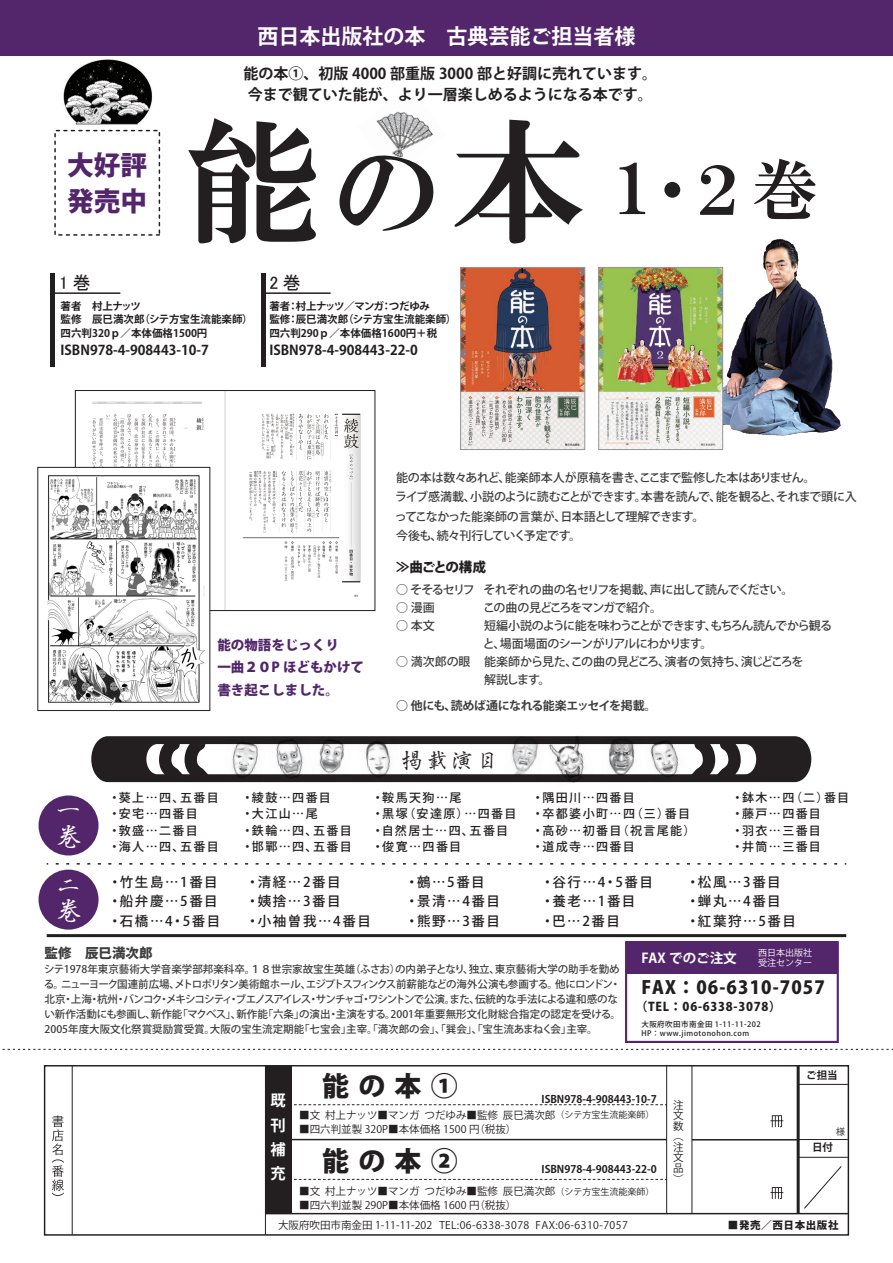
<style>
.page{position:relative;width:893px;height:1263px;background:#fff}
.page>*{position:absolute;margin:0;border:0;box-sizing:border-box;transform-origin:0 0}
.t1{font:67.5px "HG Mincho E";color:#231f20}
.t2{font:800 27px "Koz Go Pr 6 N";letter-spacing:.34em;color:#231f20}
.t3{font:800 26.7px/36px "Koz Go Pr 6 N";color:#53266c}
.t4{font:500 26.25px/26.2px "Ro Shino Std";color:#fff}
.t5{font:500 22.5px "Ro Shino Std";color:#231f20}
.t6{font:700 21px "Koz Go Pr 6 N";color:#fff}
.t7{font:800 18px "Koz Go Pr 6 N";letter-spacing:.06em;color:#231f20}
.t8{font:18px "MS UI Gothic";color:#231f20}
.t9{font:700 15.3px/24.5px "Koz Go Pr 6 N";color:#fff;text-align:justify}
.t10{font:700 15px/21px "Koz Go Pr 6 N";color:#231f20}
.t11{font:500 13.5px/19.5px "Koz Go Pr 6 N";letter-spacing:.12em;color:#231f20}
.t12{font:700 13.5px "Koz Go Pr 6 N";color:#231f20}
.t13{font:800 13.5px/22.5px "Koz Go Pr 6 N";color:#53266c}
.t14{font:700 13.5px "Koz Go Pr 6 N";color:#fff}
.t15{font:800 13.5px "Koz Go Pr 6 N";color:#3e3e3f}
.t16{font:800 13.5px "Koz Go Pr 6 N";letter-spacing:-.09em;color:#231f20}
.t17{font:500 12px/16.5px "Koz Go Pr 6 N";letter-spacing:.12em;color:#231f20}
.t18{font:500 12px/19.5px "Koz Go Pr 6 N";letter-spacing:-.05em;color:#3e3e3f}
.t19{font:500 12px/18px "Koz Go Pr 6 N";letter-spacing:-.07em;color:#3e3e3f}
.t20{font:500 12px/18px "Koz Go Pr 6 N";letter-spacing:-.01em;color:#3e3e3f}
.t21{font:700 12px "Koz Go Pr 6 N";letter-spacing:-.04em;color:#3e3e3f}
.t22{font:800 12px "Koz Go Pr 6 N";letter-spacing:.06em;color:#231f20}
.t23{font:500 12px "Koz Go Pr 6 N";letter-spacing:-.08em;color:#3e3e3f}
.t24{font:500 10.5px/15px "Koz Go Pr 6 N";color:#3e3e3f}
.t25{font:700 10.5px/13.5px "Koz Go Pr 6 N";color:#231f20}
.t26{font:10.5px/10.5px "Koz Go Pr 6 N";color:#231f20;text-align:justify}
.t27{font:10.5px "Koz Go Pr 6 N";letter-spacing:.04em;color:#231f20}
.t28{font:800 10.5px "Koz Go Pro";letter-spacing:.06em;color:#231f20}
.t29{font:9px/10.5px "Koz Go Pr 6 N";color:#fff}
.t30{font:9px "Koz Go Pr 6 N";color:#231f20}
.t31{font:500 7.5px/9px "Koz Go Pr 6 N";letter-spacing:.06em;color:#231f20}
.s1{font-size:136.5px}
.s2{font-size:108px}
.s3{font-size:9px}
.s4{font-family:"Koz Go Pro"}
</style>
<div class="page">
<img style="left:376px;top:111px;width:57px;height:47px">
<img style="left:62px;top:55px;width:90px;height:75px">
<img style="left:77px;top:392px;width:284px;height:217px">
<div style="left:75px;top:390px;width:300px;height:221px;border:1px solid #231f20"></div>
<img style="left:47px;top:469px;width:161px;height:237px">
<div style="left:37px;top:467px;width:173px;height:244px;border:1px solid #231f20"></div>
<svg style="left:91px;top:736px;width:720px;height:47px"></svg>
<div style="left:39px;top:870px;width:60px;height:60px;background:#53266c;border-radius:50%"></div>
<div style="left:39px;top:795px;width:60px;height:60px;background:#53266c;border-radius:50%"></div>
<img style="left:723px;top:239px;width:118px;height:211px">
<svg style="left:2px;top:1049px;width:891px;height:1px"></svg>
<hr style="left:692px;top:1139px;width:106px;height:1px;background:#231f20">
<div style="left:626px;top:942px;width:212px;height:32px;background:#53266c"></div>
<div style="left:625px;top:941px;width:214px;height:102px;border:2px solid #53266c"></div>
<hr style="left:261px;top:273px;width:4px;height:93px;background:#231f20">
<hr style="left:263px;top:292px;width:68px;height:2px;background:#231f20">
<div style="left:0;top:0;width:893px;height:55px;background:#53266c"></div>
<hr style="left:47px;top:934px;width:799px;height:3px;background:#231f20">
<svg style="left:56px;top:863px;width:790px;height:1px"></svg>
<hr style="left:72px;top:1065px;width:1px;height:170px;background:#231f20">
<div style="left:44px;top:1065px;width:805px;height:171px;border:1px solid #231f20"></div>
<hr style="left:692px;top:1066px;width:1px;height:147px;background:#231f20">
<hr style="left:666px;top:1065px;width:1px;height:148px;background:#231f20">
<hr style="left:265px;top:1213px;width:583px;height:1px;background:#231f20">
<hr style="left:265px;top:1139px;width:402px;height:1px;background:#231f20">
<svg style="left:52px;top:1115px;width:12px;height:81px"></svg>
<svg style="left:770px;top:1187px;width:13px;height:12px"></svg>
<svg style="left:770px;top:1115px;width:13px;height:12px"></svg>
<hr style="left:797px;top:1066px;width:3px;height:147px;background:#231f20">
<hr style="left:798px;top:1139px;width:50px;height:1px;background:#231f20">
<hr style="left:798px;top:1157px;width:50px;height:1px;background:#231f20">
<hr style="left:798px;top:1084px;width:50px;height:1px;background:#231f20">
<hr style="left:265px;top:1066px;width:1px;height:169px;background:#231f20">
<svg style="left:804px;top:1166px;width:38px;height:43px"></svg>
<svg style="left:294px;top:1104px;width:372px;height:1px"></svg>
<svg style="left:294px;top:1179px;width:372px;height:1px"></svg>
<div style="left:54px;top:130px;width:106px;height:106px;border:2px dashed #231f20"></div>
<hr style="left:51px;top:273px;width:4px;height:93px;background:#231f20">
<hr style="left:53px;top:292px;width:67px;height:2px;background:#231f20">
<img style="left:600px;top:269px;width:121px;height:179px">
<img style="left:462px;top:269px;width:121px;height:179px">
<div style="left:460px;top:267px;width:125px;height:183px;border:1px solid #939598"></div>
<div style="left:598px;top:267px;width:125px;height:183px;border:1px solid #939598"></div>
<div style="left:265px;top:1066px;width:27px;height:147px;background:#231f20"></div>
<h3 class="t6" style="left:257px;top:24px;width:379px">西日本出版社の本　古典芸能ご担当者様</h3>
<h3 class="t3" style="left:67px;top:148px;width:81px">大好評発売中</h3>
<h3 class="t10" style="left:243px;top:63px;width:415px">能の本①、初版 4000 部重版 3000 部と好調に売れています。今まで観ていた能が、より一層楽しめるようになる本です。</h3>
<h1 class="t1" style="left:185px;top:156px;width:635px"><span class="s1">能</span><span class="s2">の</span><span class="s1">本</span> 1・２巻</h1>
<h3 class="t8" style="left:59px;top:274px;width:33px">1巻</h3>
<p class="t25" style="left:61px;top:300px;width:194px">著者　村上ナッツ<br>監修　辰巳満次郎（シテ方宝生流能楽師）四六判320ｐ／本体価格1500円</p>
<p class="t12" style="left:61px;top:342px;width:150px">ISBN978-4-908443-10-7</p>
<h3 class="t8" style="left:269px;top:274px;width:33px">2巻</h3>
<p class="t25" style="left:269px;top:300px;width:189px">著者：村上ナッツ／マンガ：つだゆみ<br>監修：辰巳満次郎（シテ方宝生流能楽師）四六判290ｐ／本体価格1600円＋税</p>
<p class="t12" style="left:269px;top:342px;width:150px">ISBN978-4-908443-22-0</p>
<h3 class="t4" style="left:55px;top:796px;width:27px">一巻</h3>
<h3 class="t4" style="left:55px;top:870px;width:27px">二巻</h3>
<p class="t13" style="left:217px;top:634px;width:148px">能の物語をじっくり<br>一曲２０P ほどもかけて書き起こしました。　</p>
<p class="t18" style="left:395px;top:468px;width:463px">能の本は数々あれど、能楽師本人が原稿を書き、ここまで監修した本はありません。<br>ライブ感満載、小説のように読むことができます。本書を読んで、能を観ると、それまで頭に入ってこなかった能楽師の言葉が、日本語として理解できます。<br>今後も、続々刊行していく予定です。</p>
<p class="t16" style="left:396px;top:559px;width:91px">≫曲ごとの構成</p>
<p class="t18" style="left:396px;top:580px;width:399px">○ そそるセリフ それぞれの曲の名セリフを掲載、声に出して読んでください。</p>
<p class="t18" style="left:396px;top:598px;width:40px">○ 漫画</p>
<p class="t23" style="left:483px;top:601px;width:181px">この曲の見どころをマンガで紹介。</p>
<p class="t18" style="left:396px;top:616px;width:40px">○ 本文</p>
<p class="t19" style="left:483px;top:617px;width:351px">短編小説のように能を味わうことができます、もちろん読んでから観ると、場面場面のシーンがリアルにわかります。</p>
<p class="t20" style="left:484px;top:653px;width:321px;text-indent:-88px">○ 満次郎の眼 能楽師から見た、この曲の見どころ、演者の気持ち、演じどころを解説します。</p>
<p class="t21" style="left:396px;top:698px;width:262px">○ 他にも、読めば通になれる能楽エッセイを掲載。</p>
<h3 class="t5" style="left:401px;top:743px;width:100px">掲載演目</h3>
<p class="t17" style="left:108px;top:789px;width:112px">・葵上…四、五番目・安宅…四番目<br>・敦盛…二番目<br>・海人…四、五番目</p>
<p class="t17" style="left:241px;top:789px;width:112px">・綾鼓…四番目<br>・大江山…尾<br>・鉄輪…四、五番目・邯鄲…四、五番目</p>
<p class="t17" style="left:372px;top:789px;width:146px">・鞍馬天狗…尾<br>・黒塚（安達原）…四番目・自然居士…四、五番目・俊寛…四番目</p>
<p class="t17" style="left:532px;top:789px;width:165px">・隅田川…四番目<br>・卒都婆小町…四（三）番目・高砂…初番目（祝言尾能）・道成寺…四番目</p>
<p class="t17" style="left:732px;top:789px;width:119px">・鉢木…四（二）番目・藤戸…四番目<br>・羽衣…三番目<br>・井筒…三番目</p>
<p class="t11" style="left:108px;top:872px;width:114px">・竹生島…1番目・船弁慶…5番目・石橋…4・5番目</p>
<p class="t11" style="left:246px;top:872px;width:126px">・清経…2番目<br>・姨捨…3番目<br>・小袖曽我…4番目</p>
<p class="t11" style="left:405px;top:872px;width:96px">・鵺…5番目・景清…4番目・熊野…3番目</p>
<p class="t11" style="left:541px;top:872px;width:114px">・谷行…4・5番目・養老…1番目<br>・巴…2番目</p>
<p class="t11" style="left:686px;top:872px;width:111px">・松風…3番目・蝉丸…4番目・紅葉狩…5番目</p>
<p class="t15" style="left:45px;top:945px;width:110px">監修　辰巳満次郎</p>
<p class="t24" style="left:44px;top:962px;width:579px">シテ1978年東京藝術大学音楽学部邦楽科卒。１８世宗家故宝生英雄（ふさお）の内弟子となり、独立、東京藝術大学の助手を勤める。ニューヨーク国連前広場、メトロポリタン美術館ホール、エジプトスフィンクス前薪能などの海外公演も参画する。他にロンドン・北京・上海・杭州・バンコク・メキシコシティ・ブエノスアイレス・サンチャゴ・ワシントンで公演。また、伝統的な手法による違和感のない新作活動にも参画し、新作能「マクベス」、新作能「六条」の演出・主演をする。2001年重要無形文化財総合指定の認定を受ける。2005年度大阪文化祭賞奨励賞受賞。大阪の宝生流定期能「七宝会」主宰。「満次郎の会」、「巽会」、「宝生流あまねく会」主宰。</p>
<p class="t14" style="left:641px;top:950px;width:97px">FAX でのご注文</p>
<p class="t29" style="left:758px;top:947px;width:55px">西日本出版社受注センター</p>
<h3 class="t7" style="left:641px;top:977px;width:185px">FAX：06-6310-7057</h3>
<p class="t22" style="left:635px;top:1000px;width:147px">（TEL：06-6338-3078）</p>
<p class="t31" style="left:641px;top:1019px;width:121px">大阪府吹田市南金田 1-11-11-202<br>HP：www.jimotonohon.com</p>
<h3 class="t9" style="left:270px;top:1089px;width:16px">既刊補充</h3>
<h2 class="t2" style="left:322px;top:1070px;width:137px">能の本①</h2>
<p class="t25" style="left:541px;top:1092px;width:117px">ISBN978-4-908443-10-7</p>
<p class="t26" style="left:299px;top:1110px;width:357px">■文 村上ナッツ■マンガ つだゆみ■監修 辰巳満次郎<span class="s3">（シテ方宝生流能楽師）</span></p>
<p class="t26" style="left:299px;top:1123px;width:219px">■四六判並製 320P■本体価格 1500 円（税抜）</p>
<h2 class="t2" style="left:322px;top:1145px;width:137px">能の本②</h2>
<p class="t25" style="left:541px;top:1162px;width:117px">ISBN978-4-908443-22-0</p>
<p class="t26" style="left:299px;top:1186px;width:357px">■文 村上ナッツ■マンガ つだゆみ■監修 辰巳満次郎<span class="s3">（シテ方宝生流能楽師）</span></p>
<p class="t26" style="left:299px;top:1200px;width:219px">■四六判並製 290P■本体価格 1600 円（税抜）</p>
<p class="t26" style="left:673px;top:1100px;width:12px">注文数（注文品）</p>
<p class="t25" style="left:806px;top:1069px;width:33px">ご担当</p>
<p class="t30" style="left:836px;top:1126px;width:10px">様</p>
<p class="t25" style="left:812px;top:1141px;width:22px">日付</p>
<p class="t27" style="left:278px;top:1219px;width:351px"><span class="s4">大阪府吹田市南金田 1-11-11-202</span> TEL:06-6338-3078 FAX:06-6310-7057</p>
<p class="t28" style="left:728px;top:1218px;width:112px">■発売／西日本出版社</p>
</div>
